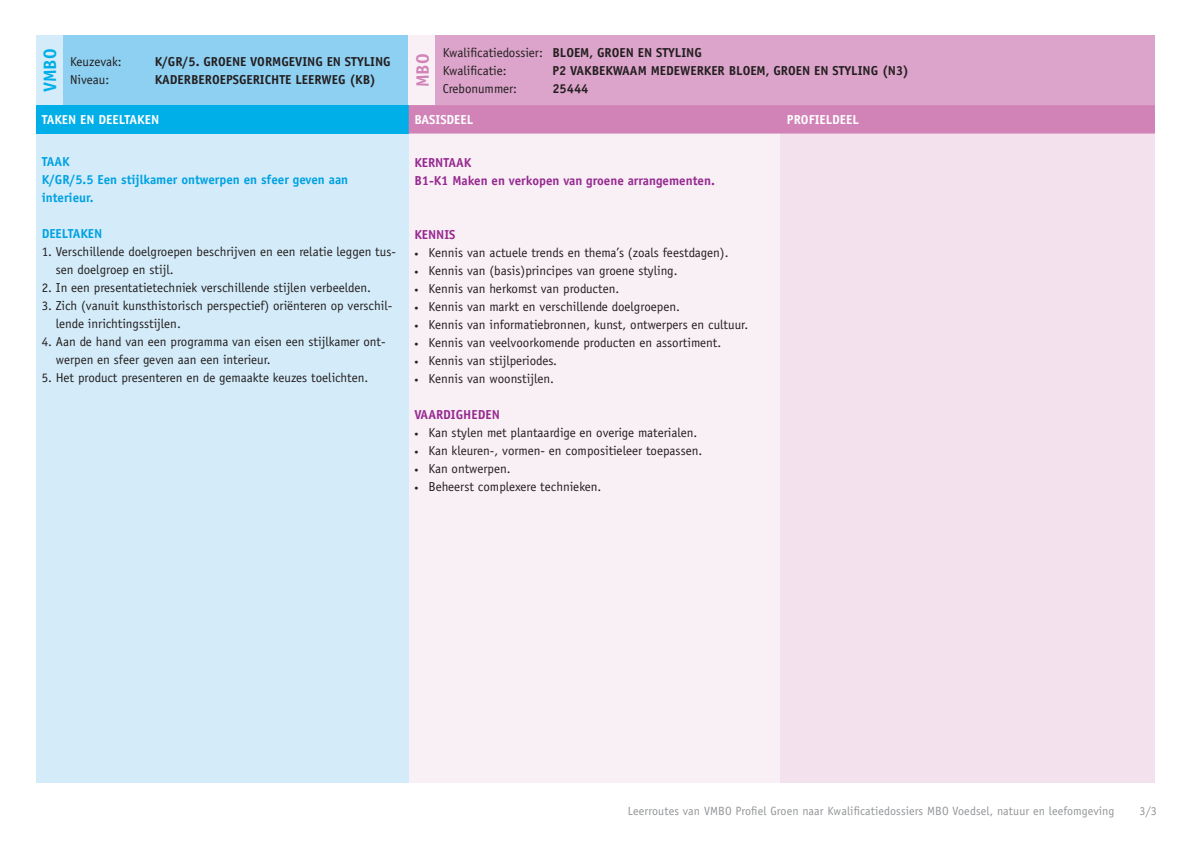
<style>
.page{position:relative;width:1191px;height:842px;background:#fff}
.page>*{position:absolute;margin:0;border:0;box-sizing:border-box;transform-origin:0 0}
.t1{font:700 18px "Officina Sans Std";color:#00aee8}
.t2{font:700 18px "Officina Sans Std";color:#d183b7}
.t3{font:13px/18px "Officina Sans Std";color:#231f20}
.t4{font:700 13px "Officina Sans Std";color:#231f20}
.t5{font:700 13px/18px "Officina Sans Std";color:#962a90}
.t6{font:700 13px/18px "Officina Sans Std";color:#00a1e3}
.t7{font:700 13px "Officina Sans Std";color:#fff}
.t8{font:12px "Officina Sans Std";letter-spacing:.01em;color:#939598}
.s1{font-weight:700}
.s2{font-size:8px}
</style>
<div class="page">
<div style="left:408px;top:63px;width:372px;height:719px;background:#f9f0f6"></div>
<div style="left:780px;top:63px;width:375px;height:719px;background:#f3e2ee"></div>
<div style="left:36px;top:56px;width:372px;height:726px;background:#d4ecf9"></div>
<div style="left:36px;top:36px;width:373px;height:69px;background:#8ed0f2"></div>
<div style="left:409px;top:36px;width:746px;height:69px;background:#dca4ca"></div>
<div style="left:36px;top:105px;width:373px;height:29px;background:#00aee8"></div>
<div style="left:409px;top:105px;width:746px;height:29px;background:#d183b7"></div>
<div style="left:408px;top:36px;width:27px;height:69px;background:#f9f0f6"></div>
<div style="left:36px;top:36px;width:27px;height:69px;background:#d4ecf9"></div>
<h1 class="t1" style="left:39px;top:92px;width:45px;rotate:-90deg">VMBO</h1>
<h1 class="t2" style="left:411px;top:87px;width:35px;rotate:-90deg">MBO</h1>
<p class="t3" style="left:70px;top:53px;width:53px">Keuzevak:</p>
<p class="t4" style="left:155px;top:54px;width:237px">K/GR/5. GROENE VORMGEVING EN STYLING</p>
<p class="t3" style="left:70px;top:71px;width:41px">Niveau:</p>
<p class="t4" style="left:155px;top:72px;width:223px">KADERBEROEPSGERICHTE LEERWEG (KB)</p>
<p class="t3" style="left:443px;top:44px;width:261px">Kwalificatiedossier: <span class="s1">BLOEM, GROEN EN STYLING<br></span>Kwalificatie:</p>
<p class="t4" style="left:552px;top:63px;width:358px">P2 VAKBEKWAAM MEDEWERKER BLOEM, GROEN EN STYLING (N3)</p>
<p class="t3" style="left:443px;top:80px;width:76px">Crebonummer:</p>
<p class="t4" style="left:552px;top:81px;width:38px">25444</p>
<p class="t7" style="left:42px;top:111px;width:119px">TAKEN EN DEELTAKEN</p>
<p class="t7" style="left:414px;top:111px;width:60px">BASISDEEL</p>
<p class="t7" style="left:787px;top:111px;width:73px">PROFIELDEEL</p>
<p class="t6" style="left:42px;top:152px;width:308px">TAAK<br>K/GR/5.5 Een stijlkamer ontwerpen en sfeer geven aan interieur.</p>
<p class="t6" style="left:42px;top:224px;width:62px">DEELTAKEN</p>
<p class="t3" style="left:56px;top:243px;width:342px;text-indent:-14px">1. Verschillende doelgroepen beschrijven en een relatie leggen tus&shy;sen doelgroep en stijl.</p>
<p class="t3" style="left:42px;top:279px;width:331px">2. In een presentatietechniek verschillende stijlen verbeelden.</p>
<p class="t3" style="left:56px;top:297px;width:338px;text-indent:-14px">3. Zich (vanuit kunsthistorisch perspectief) oriënteren op verschil&shy;lende inrichtingsstijlen.</p>
<p class="t3" style="left:56px;top:333px;width:331px;text-indent:-14px">4. Aan de hand van een programma van eisen een stijlkamer ont&shy;werpen en sfeer geven aan een interieur.</p>
<p class="t3" style="left:42px;top:369px;width:328px">5. Het product presenteren en de gemaakte keuzes toelichten.</p>
<p class="t5" style="left:414px;top:153px;width:302px">KERNTAAK<br>B1-K1 Maken en verkopen van groene arrangementen.</p>
<p class="t5" style="left:414px;top:225px;width:43px">KENNIS</p>
<p class="t3" style="left:414px;top:243px;width:316px"><span class="s2">•</span> Kennis van actuele trends en thema’s (zoals feestdagen).</p>
<p class="t3" style="left:414px;top:261px;width:265px"><span class="s2">•</span> Kennis van (basis)principes van groene styling.</p>
<p class="t3" style="left:414px;top:279px;width:206px"><span class="s2">•</span> Kennis van herkomst van producten.</p>
<p class="t3" style="left:414px;top:297px;width:267px"><span class="s2">•</span> Kennis van markt en verschillende doelgroepen.</p>
<p class="t3" style="left:414px;top:315px;width:335px"><span class="s2">•</span> Kennis van informatiebronnen, kunst, ontwerpers en cultuur.</p>
<p class="t3" style="left:414px;top:333px;width:308px"><span class="s2">•</span> Kennis van veelvoorkomende producten en assortiment.</p>
<p class="t3" style="left:414px;top:351px;width:144px"><span class="s2">•</span> Kennis van stijlperiodes.</p>
<p class="t3" style="left:414px;top:369px;width:141px"><span class="s2">•</span> Kennis van woonstijlen.</p>
<p class="t5" style="left:414px;top:405px;width:87px">VAARDIGHEDEN</p>
<p class="t3" style="left:414px;top:423px;width:284px"><span class="s2">•</span> Kan stylen met plantaardige en overige materialen.</p>
<p class="t3" style="left:414px;top:441px;width:289px"><span class="s2">•</span> Kan kleuren-, vormen- en compositieleer toepassen.</p>
<p class="t3" style="left:414px;top:459px;width:98px"><span class="s2">•</span> Kan ontwerpen.</p>
<p class="t3" style="left:414px;top:477px;width:189px"><span class="s2">•</span> Beheerst complexere technieken.</p>
<p class="t8" style="left:627px;top:804px;width:488px">Leerroutes van VMBO Profiel Groen naar Kwalificatiedossiers MBO Voedsel, natuur en leefomgeving</p>
<p class="t8" style="left:1139px;top:804px;width:19px">3/3</p>
</div>
